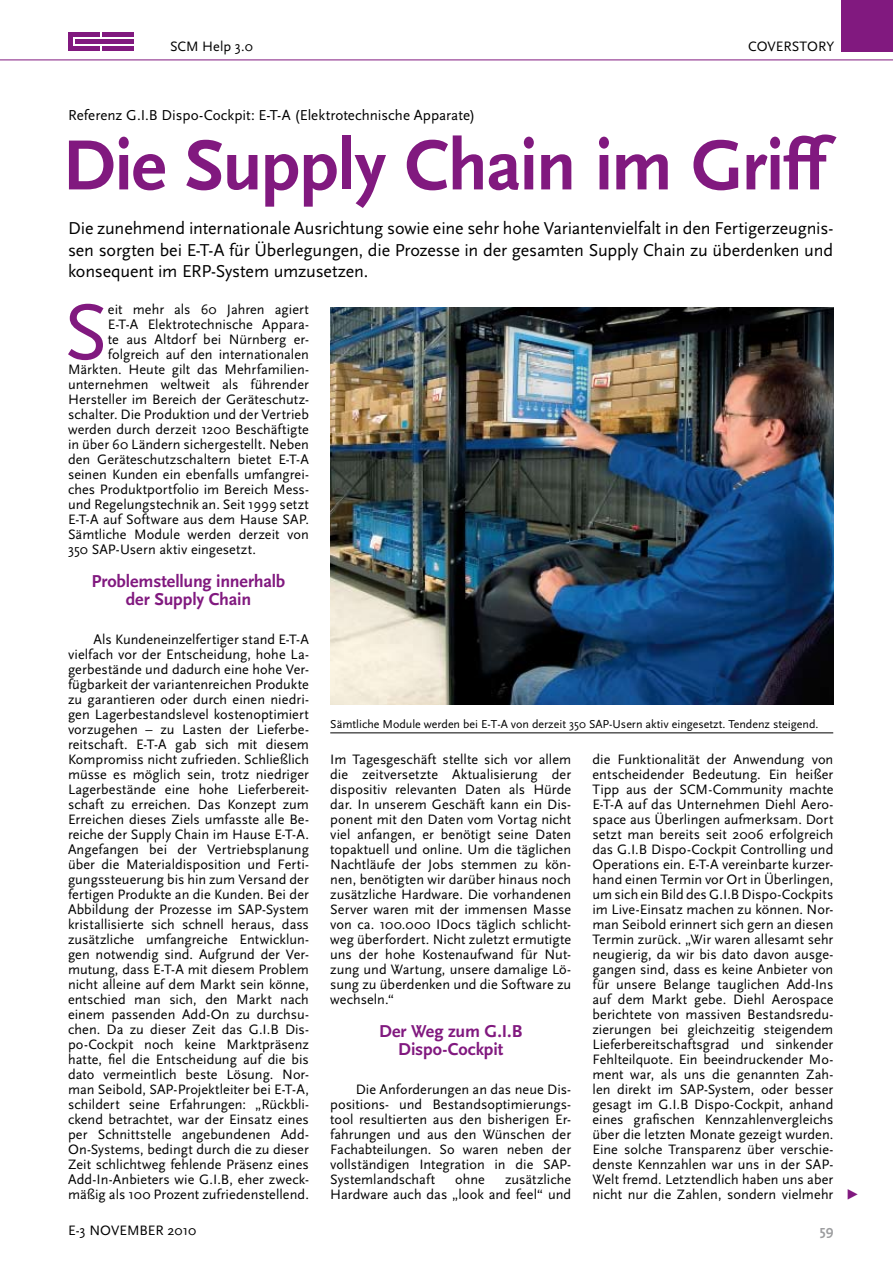
<style>
.page{position:relative;width:893px;height:1263px;background:#fff}
.page>*{position:absolute;margin:0;border:0;box-sizing:border-box;transform-origin:0 0}
.t1{font:82.5px "Scala Sans OT";color:#81197f}
.t2{font:700 73.95px "Scala Sans OT";letter-spacing:-.02em;color:#81197f}
.t3{font:18px/21.6px "Scala Sans OT";letter-spacing:-.015em;color:#000;text-align:justify}
.t4{font:700 18px/18px "Scala Sans OT";letter-spacing:-.01em;color:#81197f;text-align:center}
.t5{font:15px "Scala Sans OT";color:#000}
.t6{font:14.25px/15px "Scala Sans OT";color:#000;text-align:justify}
.t7{font:700 14.25px "Scala Sans OT";color:#9c9d9f}
.t8{font:700 14.25px "Scala Sans OT";color:#81197f}
.t9{font:12px "Scala Sans OT";color:#000}
</style>
<div class="page">
<div style="left:68px;top:32px;width:31px;height:5px;background:#81197f"></div>
<div style="left:102px;top:32px;width:32px;height:5px;background:#81197f"></div>
<hr style="left:75px;top:40px;width:59px;height:4px;background:#81197f">
<hr style="left:68px;top:47px;width:31px;height:4px;background:#81197f">
<hr style="left:102px;top:47px;width:32px;height:4px;background:#81197f">
<hr style="left:68px;top:32px;width:4px;height:19px;background:#81197f">
<div style="left:842px;top:0;width:51px;height:51px;background:#81197f"></div>
<hr style="left:0;top:60px;width:893px;height:1px;background:#81197f">
<img style="left:330px;top:308px;width:503px;height:396px">
<hr style="left:330px;top:732px;width:503px;height:1px;background:#000">
<p class="t6" style="left:170px;top:39px;width:84px">SCM Help 3.0</p>
<p class="t6" style="left:748px;top:39px;width:88px">COVERSTORY</p>
<p class="t5" style="left:68px;top:106px;width:409px">Referenz G.I.B Dispo-Cockpit: E-T-A (Elektrotechnische Apparate)</p>
<h2 class="t2" style="left:63px;top:121px;width:775px">Die Supply Chain im Griff</h2>
<p class="t3" style="left:68px;top:217px;width:767px">Die zunehmend internationale Ausrichtung sowie eine sehr hohe Variantenvielfalt in den Fertigerzeugnis&shy;sen sorgten bei E-T-A für Überlegungen, die Prozesse in der gesamten Supply Chain zu überdenken und konsequent im ERP-System umzusetzen.</p>
<h1 class="t1" style="left:64px;top:283px;width:46px">S</h1>
<p class="t6" style="left:108px;top:302px;width:203px">eit mehr als 60 Jahren agiert</p>
<p class="t6" style="left:108px;top:317px;width:203px">E-T-A Elektrotechnische Appara-</p>
<p class="t6" style="left:108px;top:332px;width:203px">te aus Altdorf bei Nürnberg er-</p>
<p class="t6" style="left:108px;top:347px;width:203px">folgreich auf den internationalen</p>
<p class="t6" style="left:68px;top:362px;width:242px">Märkten. Heute gilt das Mehrfamilien-</p>
<p class="t6" style="left:68px;top:377px;width:242px">unternehmen weltweit als führender</p>
<p class="t6" style="left:68px;top:392px;width:242px">Hersteller im Bereich der Geräteschutz-</p>
<p class="t6" style="left:68px;top:407px;width:242px">schalter. Die Produktion und der Vertrieb</p>
<p class="t6" style="left:68px;top:422px;width:242px">werden durch derzeit 1200 Beschäftigte</p>
<p class="t6" style="left:68px;top:437px;width:242px">in über 60 Ländern sichergestellt. Neben</p>
<p class="t6" style="left:68px;top:452px;width:242px">den Geräteschutzschaltern bietet E-T-A</p>
<p class="t6" style="left:68px;top:467px;width:242px">seinen Kunden ein ebenfalls umfangrei-</p>
<p class="t6" style="left:68px;top:482px;width:242px">ches Produktportfolio im Bereich Mess-</p>
<p class="t6" style="left:68px;top:497px;width:242px">und Regelungstechnik an. Seit 1999 setzt</p>
<p class="t6" style="left:68px;top:512px;width:242px">E-T-A auf Software aus dem Hause SAP.</p>
<p class="t6" style="left:68px;top:527px;width:242px">Sämtliche Module werden derzeit von</p>
<p class="t6" style="left:68px;top:542px;width:190px">350 SAP-Usern aktiv eingesetzt.</p>
<p class="t4" style="left:92px;top:572px;width:195px">Problemstellung innerhalb der Supply Chain</p>
<p class="t6" style="left:68px;top:632px;width:242px;text-indent:26px">Als Kundeneinzelfertiger stand E-T-A vielfach vor der Entscheidung, hohe La&shy;gerbestände und dadurch eine hohe Ver&shy;fügbarkeit der variantenreichen Produkte zu garantieren oder durch einen niedri&shy;gen Lagerbestandslevel kostenoptimiert vorzugehen – zu Lasten der Lieferbe&shy;reitschaft. E-T-A gab sich mit diesem Kompromiss nicht zufrieden. Schließlich müsse es möglich sein, trotz niedriger Lagerbestände eine hohe Lieferbereit&shy;schaft zu erreichen. Das Konzept zum Erreichen dieses Ziels umfasste alle Be&shy;reiche der Supply Chain im Hause E-T-A.<br>Angefangen bei der Vertriebsplanung über die Materialdisposition und Ferti&shy;gungssteuerung bis hin zum Versand der fertigen Produkte an die Kunden. Bei der Abbildung der Prozesse im SAP-System kristallisierte sich schnell heraus, dass zusätzliche umfangreiche Entwicklun&shy;gen notwendig sind. Aufgrund der Ver&shy;mutung, dass E-T-A mit diesem Problem nicht alleine auf dem Markt sein könne, entschied man sich, den Markt nach einem passenden Add-On zu durchsu&shy;chen. Da zu dieser Zeit das G.I.B Dis&shy;po-Cockpit noch keine Marktpräsenz hatte, fiel die Entscheidung auf die bis dato vermeintlich beste Lösung. Nor&shy;man Seibold, SAP-Projektleiter bei E-T-A, schildert seine Erfahrungen: „Rückbli&shy;ckend betrachtet, war der Einsatz eines per Schnittstelle angebundenen Add-On-Systems, bedingt durch die zu dieser Zeit schlichtweg fehlende Präsenz eines Add-In-Anbieters wie G.I.B, eher zweck&shy;mäßig als 100 Prozent zufriedenstellend.</p>
<p class="t9" style="left:330px;top:717px;width:490px">Sämtliche Module werden bei E-T-A von derzeit 350 SAP-Usern aktiv eingesetzt. Tendenz steigend.</p>
<p class="t6" style="left:592px;top:752px;width:242px">die Funktionalität der Anwendung von entscheidender Bedeutung. Ein heißer Tipp aus der SCM-Community machte E-T-A auf das Unternehmen Diehl Aero&shy;space aus Überlingen aufmerksam. Dort setzt man bereits seit 2006 erfolgreich das G.I.B Dispo-Cockpit Controlling und Operations ein. E-T-A vereinbarte kurzer&shy;hand einen Termin vor Ort in Überlingen, um sich ein Bild des G.I.B Dispo-Cockpits im Live-Einsatz machen zu können. Nor&shy;man Seibold erinnert sich gern an diesen Termin zurück. „Wir waren allesamt sehr neugierig, da wir bis dato davon ausge&shy;gangen sind, dass es keine Anbieter von für unsere Belange tauglichen Add-Ins auf dem Markt gebe. Diehl Aerospace berichtete von massiven Bestandsredu&shy;zierungen bei gleichzeitig steigendem Lieferbereitschaftsgrad und sinkender Fehlteilquote. Ein beeindruckender Mo&shy;ment war, als uns die genannten Zah&shy;len direkt im SAP-System, oder besser gesagt im G.I.B Dispo-Cockpit, anhand eines grafischen Kennzahlenvergleichs über die letzten Monate gezeigt wurden.<br>Eine solche Transparenz über verschie&shy;denste Kennzahlen war uns in der SAP-Welt fremd. Letztendlich haben uns aber nicht nur die Zahlen, sondern vielmehr</p>
<p class="t6" style="left:330px;top:752px;width:242px">Im Tagesgeschäft stellte sich vor allem die zeitversetzte Aktualisierung der dispositiv relevanten Daten als Hürde dar. In unserem Geschäft kann ein Dis&shy;ponent mit den Daten vom Vortag nicht viel anfangen, er benötigt seine Daten topaktuell und online. Um die täglichen Nachtläufe der Jobs stemmen zu kön&shy;nen, benötigten wir darüber hinaus noch zusätzliche Hardware. Die vorhandenen Server waren mit der immensen Masse von ca. 100.000 IDocs täglich schlicht&shy;weg überfordert. Nicht zuletzt ermutigte uns der hohe Kostenaufwand für Nut&shy;zung und Wartung, unsere damalige Lö&shy;sung zu überdenken und die Software zu wechseln.“</p>
<p class="t4" style="left:379px;top:1022px;width:145px">Der Weg zum G.I.B<br>Dispo-Cockpit</p>
<p class="t6" style="left:330px;top:1082px;width:242px;text-indent:26px">Die Anforderungen an das neue Dis&shy;positions- und Bestandsoptimierungs&shy;tool resultierten aus den bisherigen Er&shy;fahrungen und aus den Wünschen der Fachabteilungen. So waren neben der vollständigen Integration in die SAP-Systemlandschaft</p>
<p class="t6" style="left:330px;top:1172px;width:242px;text-align:right">zusätzliche<br>Hardware auch das „look and feel“ und</p>
<p class="t6" style="left:455px;top:1172px;width:31px">ohne</p>
<p class="t6" style="left:68px;top:1223px;width:130px">E-3 NOVEMBER 2010</p>
<p class="t7" style="left:820px;top:1222px;width:15px">59</p>
<p class="t8" style="left:845px;top:1186px;width:16px">▶</p>
</div>
